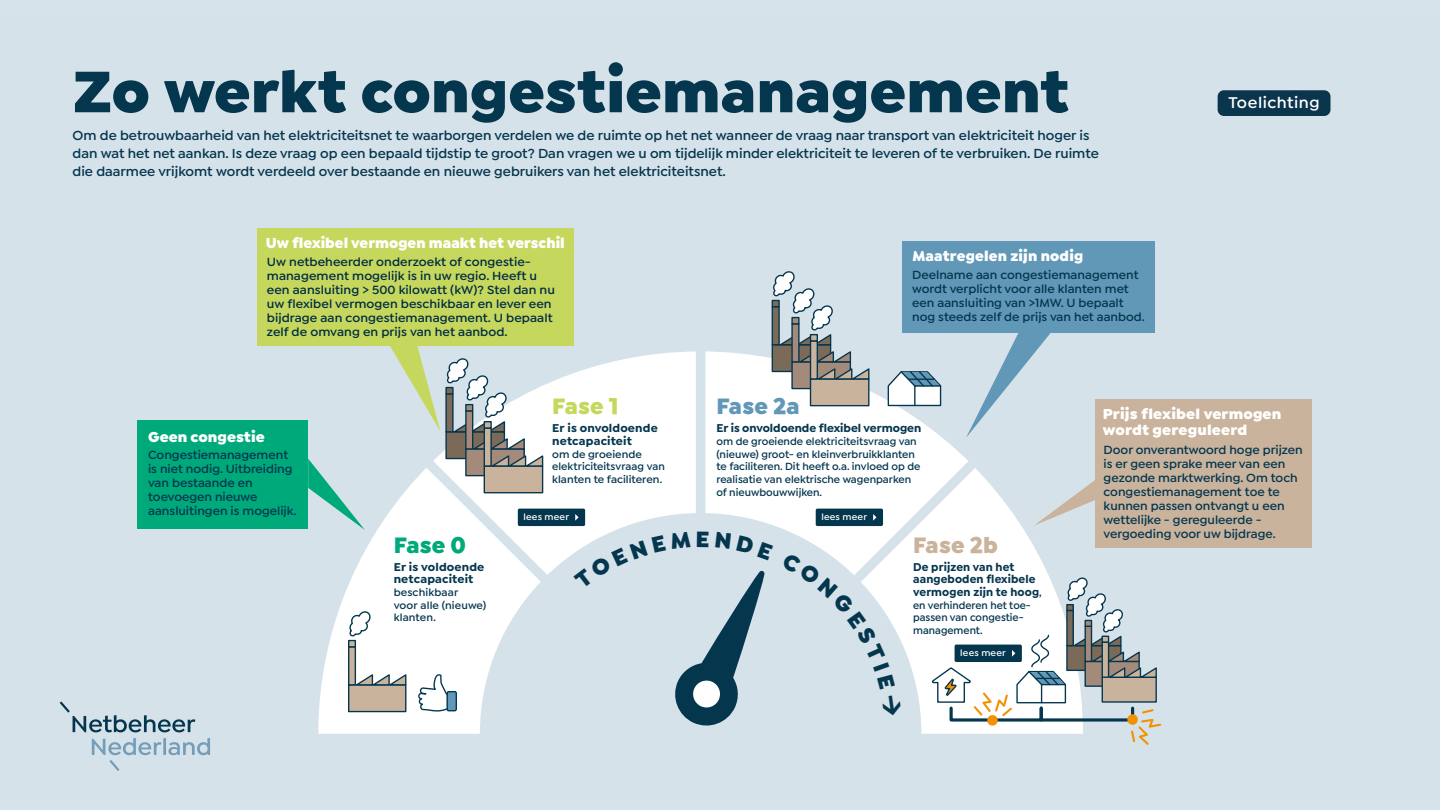
<style>
.page{position:relative;width:1440px;height:810px;background:#d6e3eb}
.page>*{position:absolute;margin:0;border:0;box-sizing:border-box;transform-origin:0 0}
.t1{font:900 62.32px "Isidora Sans";color:#04364e}
.t2{font:900 23.77px "Isidora Sans";color:#6298b7}
.t3{font:900 23.77px "Isidora Sans";color:#cab39c}
.t4{font:900 23.77px "Isidora Sans";color:#00a97a}
.t5{font:900 23.77px "Isidora Sans";color:#c6d75e}
.t6{font:600 16.58px "Isidora Sans";letter-spacing:.03em;color:#fff}
.t7{font:900 15.38px/15.7px "Isidora Sans";letter-spacing:.005em;color:#fff}
.t8{font:600 14.02px/18.1px "Isidora Sans";color:#04364e}
.t9{font:600 12.6px/14px "Isidora Sans";color:#04364e}
.t10{font:600 12.6px/14px "Isidora Sans";letter-spacing:.005em;color:#002c42}
.t11{font:700 12.15px/12.7px "Isidora Sans";letter-spacing:.01em;color:#04364e}
.t12{font:700 12.15px/12.7px "Isidora Sans";letter-spacing:.01em;color:#04364e;scale:.95 1}
.t13{font:600 11.1px/12.7px "Isidora Sans";color:#04364e}
.t14{font:600 11.1px/12.7px "Isidora Sans";color:#04364e;scale:.95 1}
.t15{font:600 9.6px "Isidora Sans";letter-spacing:.02em;color:#fff}
.s1{font-weight:600;font-size:11.1px}
</style>
<div class="page">
<svg style="left:60px;top:701px;width:135px;height:31px"></svg>
<svg style="left:92px;top:738px;width:118px;height:33px"></svg>
<svg style="left:705px;top:351px;width:249px;height:177px;fill:#fff"></svg>
<svg style="left:318px;top:526px;width:209px;height:208px;fill:#fff"></svg>
<div style="left:1095px;top:400px;width:216px;height:148px;background:#cab39c"></div>
<div style="left:903px;top:242px;width:252px;height:91px;background:#6298b7"></div>
<div style="left:137px;top:420px;width:171px;height:109px;background:#00a97a"></div>
<svg style="left:966px;top:333px;width:85px;height:105px"></svg>
<svg style="left:308px;top:459px;width:57px;height:71px"></svg>
<svg style="left:417px;top:672px;width:32px;height:40px"></svg>
<div style="left:447px;top:692px;width:9px;height:19px;background:#6298b7;border-radius:2px"></div>
<div style="left:446px;top:691px;width:11px;height:20px;border:1px solid #04364e;border-radius:2px"></div>
<svg style="left:887px;top:370px;width:55px;height:37px"></svg>
<div style="left:349px;top:685px;width:57px;height:27px;background:#cab39c"></div>
<div style="left:348px;top:684px;width:58px;height:28px;border:1px solid #04364e"></div>
<div style="left:349px;top:647px;width:6px;height:38px;background:#cab39c"></div>
<div style="left:348px;top:646px;width:8px;height:40px;border:1px solid #04364e"></div>
<div style="left:348px;top:640px;width:8px;height:8px;border:1px solid #04364e"></div>
<svg style="left:352px;top:673px;width:56px;height:13px"></svg>
<svg style="left:348px;top:610px;width:24px;height:37px"></svg>
<svg style="left:564px;top:351px;width:132px;height:209px;fill:#fff"></svg>
<div style="left:792px;top:362px;width:58px;height:27px;background:#a48a7a"></div>
<div style="left:791px;top:361px;width:60px;height:28px;border:1px solid #04364e"></div>
<div style="left:811px;top:379px;width:58px;height:27px;background:#cab39c"></div>
<div style="left:810px;top:378px;width:59px;height:28px;border:1px solid #04364e"></div>
<svg style="left:772px;top:271px;width:99px;height:109px"></svg>
<svg style="left:380px;top:345px;width:184px;height:253px"></svg>
<div style="left:257px;top:228px;width:317px;height:117px;background:#c6d75e"></div>
<div style="left:518px;top:509px;width:67px;height:17px;background:#04364e;border-radius:2px"></div>
<svg style="left:575px;top:514px;width:4px;height:7px"></svg>
<div style="left:1218px;top:90px;width:113px;height:26px;background:#0b354d;border-radius:6px"></div>
<svg style="left:574px;top:532px;width:191px;height:194px"></svg>
<svg style="left:781px;top:448px;width:381px;height:297px"></svg>
<h1 class="t1" style="left:73px;top:52px;width:998px">Zo werkt congestiemanagement</h1>
<p class="t8" style="left:73px;top:126px;width:1028px">Om de betrouwbaarheid van het elektriciteitsnet te waarborgen verdelen we de ruimte op het net wanneer de vraag naar transport van elektriciteit hoger is dan wat het net aankan. Is deze vraag op een bepaald tijdstip te groot? Dan vragen we u om tijdelijk minder elektriciteit te leveren of te verbruiken. De ruimte die daarmee vrijkomt wordt verdeeld over bestaande en nieuwe gebruikers van het elektriciteitsnet.</p>
<p class="t7" style="left:266px;top:235px;width:301px">Uw flexibel vermogen maakt het verschil</p>
<p class="t10" style="left:267px;top:255px;width:290px">Uw netbeheerder onderzoekt of congestie&shy;management mogelijk is in uw regio. Heeft u een aansluiting &gt; 500 kilowatt (kW)? Stel dan nu uw flexibel vermogen beschikbaar en lever een bijdrage aan congestiemanagement. U bepaalt zelf de omvang en prijs van het aanbod.</p>
<p class="t7" style="left:912px;top:248px;width:172px">Maatregelen zijn nodig</p>
<p class="t9" style="left:912px;top:268px;width:234px">Deelname aan congestiemanagement wordt verplicht voor alle klanten met een aansluiting van &gt;1MW. U bepaalt nog steeds zelf de prijs van het aanbod.</p>
<h3 class="t6" style="left:1228px;top:93px;width:93px">Toelichting</h3>
<p class="t7" style="left:148px;top:429px;width:118px">Geen congestie</p>
<p class="t9" style="left:148px;top:448px;width:150px">Congestiemanagement is niet nodig. Uitbreiding van bestaande en toevoegen nieuwe aansluitingen is mogelijk.</p>
<h2 class="t4" style="left:394px;top:530px;width:74px">Fase 0</h2>
<p class="t11" style="left:394px;top:560px;width:92px">Er is voldoende netcapaciteit</p>
<p class="t13" style="left:394px;top:586px;width:94px">beschikbaar<br>voor alle (nieuwe) klanten.</p>
<h2 class="t5" style="left:552px;top:391px;width:68px">Fase 1</h2>
<p class="t11" style="left:552px;top:422px;width:107px">Er is onvoldoende netcapaciteit</p>
<p class="t13" style="left:552px;top:448px;width:114px">om de groeiende elektriciteitsvraag van klanten te faciliteren.</p>
<h2 class="t2" style="left:717px;top:391px;width:85px">Fase 2a</h2>
<p class="t11" style="left:717px;top:422px;width:206px">Er is onvoldoende flexibel vermogen</p>
<p class="t13" style="left:717px;top:435px;width:206px">om de groeiende elektriciteitsvraag van (nieuwe) groot- en kleinverbruikklanten te faciliteren. Dit heeft o.a. invloed op de realisatie van elektrische wagenparken of nieuwbouwwijken.</p>
<p class="t15" style="left:524px;top:512px;width:47px">lees meer</p>
<p class="t15" style="left:821px;top:512px;width:47px">lees meer</p>
<h2 class="t3" style="left:913px;top:530px;width:86px">Fase 2b</h2>
<p class="t12" style="left:913px;top:560px;width:137px">De prijzen van het aangeboden flexibele vermogen zijn te hoog<span class="s1">,</span></p>
<p class="t14" style="left:913px;top:599px;width:125px">en verhinderen het toe&shy;passen van congestie&shy;management.</p>
<p class="t15" style="left:960px;top:648px;width:47px">lees meer</p>
<p class="t7" style="left:1103px;top:406px;width:180px">Prijs flexibel vermogen wordt gereguleerd</p>
<p class="t9" style="left:1104px;top:442px;width:201px">Door onverantwoord hoge prijzen is er geen sprake meer van een gezonde marktwerking. Om toch congestiemanagement toe te kunnen passen ontvangt u een wettelijke - gereguleerde - vergoeding voor uw bijdrage.</p>
</div>
